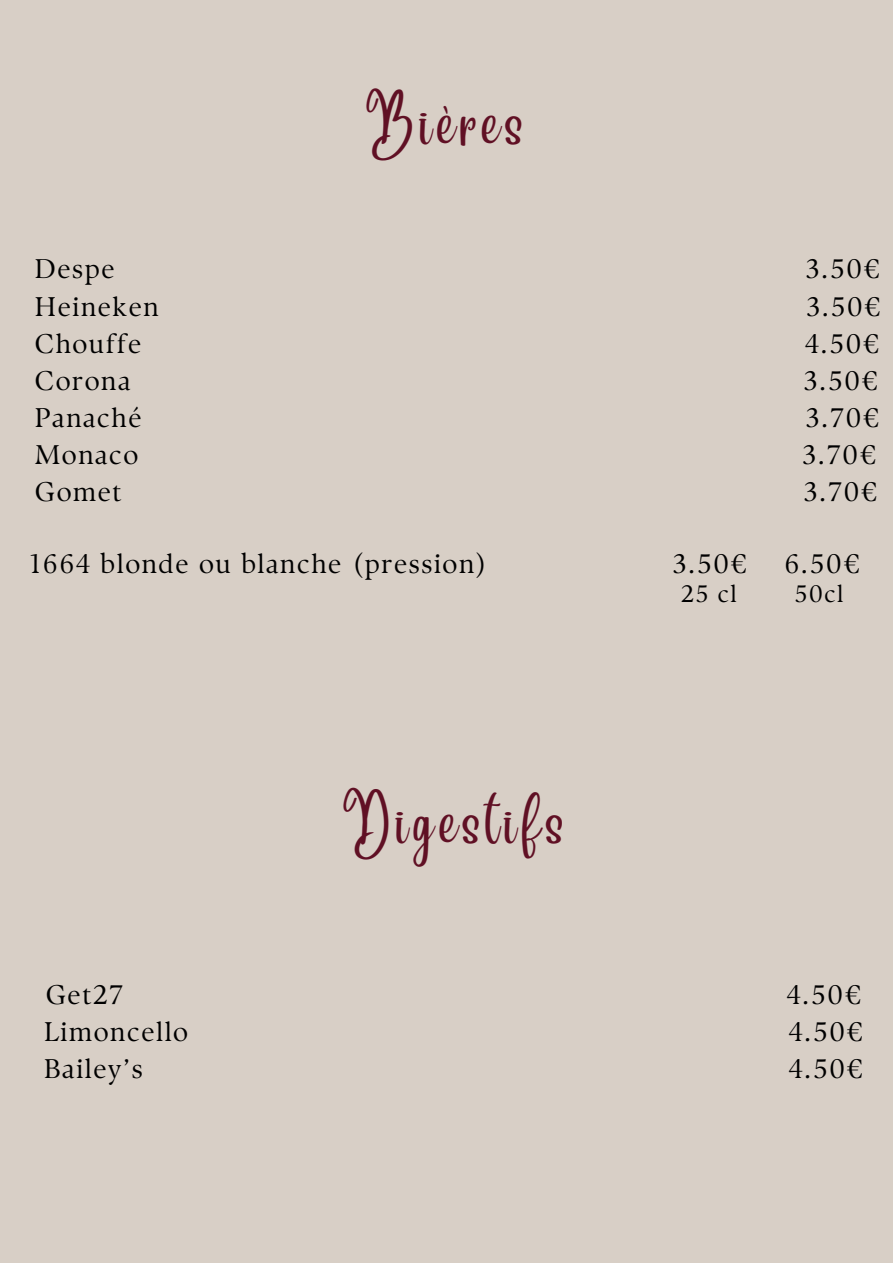
<style>
.page{position:relative;width:893px;height:1264px;background:#fff}
.page>*{position:absolute;margin:0;border:0;box-sizing:border-box;transform-origin:0 0}
.t1{font:48px "Angelina";letter-spacing:.12em;color:#601024}
.t2{font:27px "TY Serif D";letter-spacing:.06em;color:#000}
.t3{font:24px "TY Serif D";letter-spacing:.06em;color:#000}
</style>
<div class="page">
<div style="left:0;top:0;width:892px;height:1262px;background:#d8cfc6"></div>
<p class="t1" style="left:365px;top:114px;width:160px">Bières</p>
<p class="t2" style="left:35px;top:253px;width:81px">Despe</p>
<p class="t2" style="left:805px;top:253px;width:75px">3.50€</p>
<p class="t2" style="left:35px;top:290px;width:125px">Heineken</p>
<p class="t2" style="left:806px;top:290px;width:75px">3.50€</p>
<p class="t2" style="left:35px;top:327px;width:108px">Chouffe</p>
<p class="t2" style="left:804px;top:327px;width:75px">4.50€</p>
<p class="t2" style="left:35px;top:364px;width:97px">Corona</p>
<p class="t2" style="left:803px;top:364px;width:75px">3.50€</p>
<p class="t2" style="left:35px;top:401px;width:108px">Panaché</p>
<p class="t2" style="left:805px;top:401px;width:75px">3.70€</p>
<p class="t2" style="left:35px;top:438px;width:105px">Monaco</p>
<p class="t2" style="left:802px;top:438px;width:75px">3.70€</p>
<p class="t2" style="left:35px;top:475px;width:88px">Gomet</p>
<p class="t2" style="left:803px;top:475px;width:75px">3.70€</p>
<p class="t2" style="left:30px;top:547px;width:459px">1664 blonde ou blanche (pression)</p>
<p class="t2" style="left:672px;top:547px;width:75px">3.50€</p>
<p class="t2" style="left:784px;top:547px;width:76px">6.50€</p>
<p class="t3" style="left:681px;top:578px;width:57px">25 cl</p>
<p class="t3" style="left:794px;top:578px;width:50px">50cl</p>
<p class="t1" style="left:342px;top:813px;width:223px">Digestifs</p>
<p class="t2" style="left:46px;top:978px;width:78px">Get27</p>
<p class="t2" style="left:786px;top:978px;width:75px">4.50€</p>
<p class="t2" style="left:44px;top:1015px;width:145px">Limoncello</p>
<p class="t2" style="left:788px;top:1015px;width:75px">4.50€</p>
<p class="t2" style="left:44px;top:1052px;width:100px">Bailey’s</p>
<p class="t2" style="left:788px;top:1052px;width:75px">4.50€</p>
</div>
